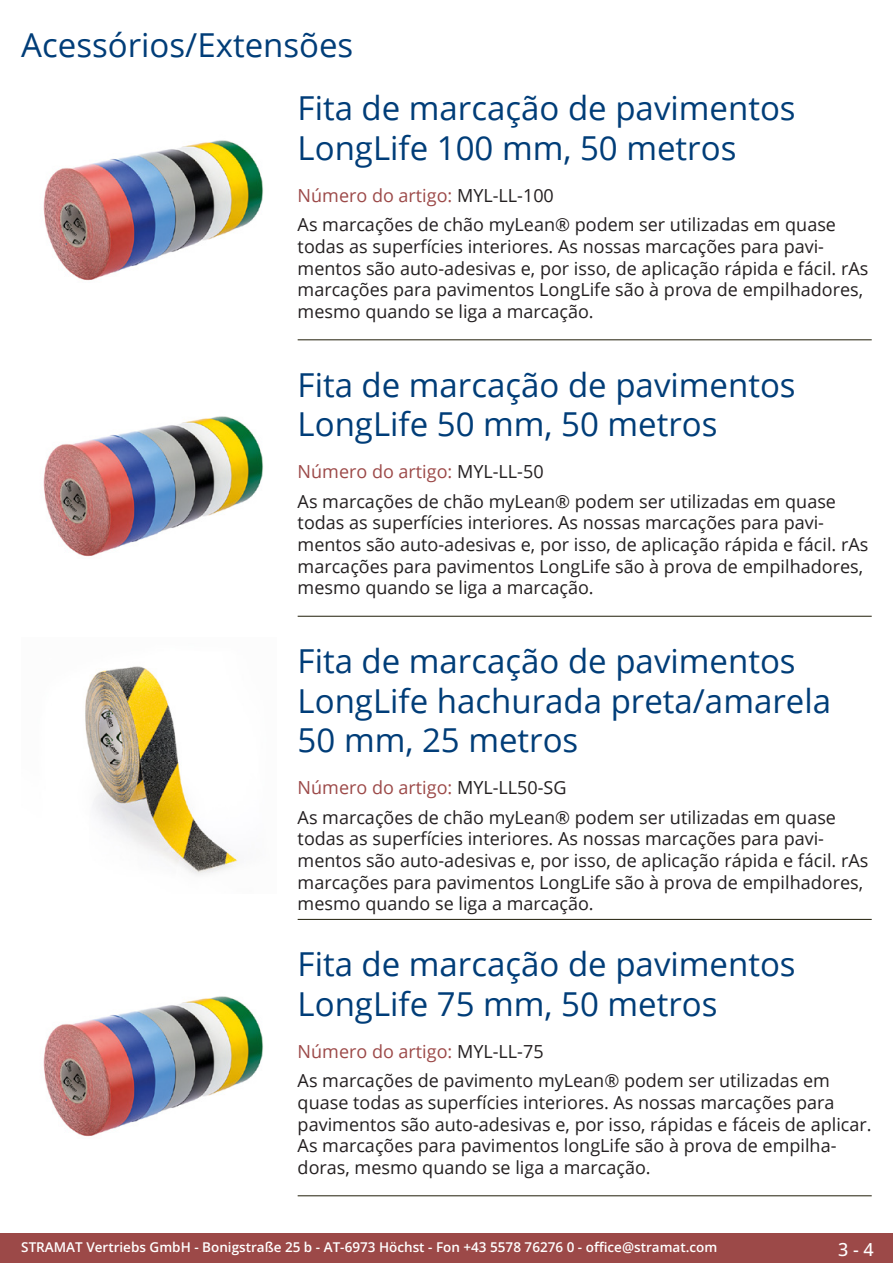
<style>
.page{position:relative;width:893px;height:1263px;background:#fff}
.page>*{position:absolute;margin:0;border:0;box-sizing:border-box;transform-origin:0 0}
.Produkttitel{font:33px/39.6px "Open Sans";color:#003d78}
.RastTitel{font:33px "Open Sans";color:#003d78}
.Beschreibung_Text{font:18px/21.6px "Open Sans";color:#231f20}
.TechDaten_Überschrif{font:18px "Open Sans";color:#9c4948}
.t1{font:500 18px "Open Sans";color:#fff}
.t2{font:600 13.5px "Open Sans";color:#fff}
.s1{color:#231f20}
</style>
<div class="page">
<div style="left:0;top:1233px;width:893px;height:30px;background:#9c4948"></div>
<hr style="left:298px;top:340px;width:574px;height:1px;background:#201d08">
<hr style="left:298px;top:616px;width:574px;height:1px;background:#201d08">
<hr style="left:298px;top:919px;width:574px;height:1px;background:#201d08">
<hr style="left:298px;top:1195px;width:574px;height:1px;background:#201d08">
<img style="left:43px;top:140px;width:220px;height:141px">
<img style="left:43px;top:416px;width:220px;height:141px">
<img style="left:85px;top:666px;width:153px;height:209px">
<img style="left:43px;top:996px;width:220px;height:141px">
<p class="RastTitel" style="left:21px;top:22px;width:334px">Acessórios/Extensões</p>
<p class="Produkttitel" style="left:298px;top:88px;width:499px">Fita de marcação de pavimentos<br>LongLife 100 mm, 50 metros</p>
<p class="TechDaten_Überschrif" style="left:298px;top:183px;width:258px">Número do artigo: <span class="s1">MYL-LL-100</span></p>
<p class="Beschreibung_Text" style="left:298px;top:214px;width:572px">As marcações de chão myLean® podem ser utilizadas em quase todas as superfícies interiores. As nossas marcações para pavi&shy;mentos são auto-adesivas e, por isso, de aplicação rápida e fácil. rAs marcações para pavimentos LongLife são à prova de empilhadores, mesmo quando se liga a marcação.</p>
<p class="Produkttitel" style="left:298px;top:364px;width:499px">Fita de marcação de pavimentos<br>LongLife 50 mm, 50 metros</p>
<p class="TechDaten_Überschrif" style="left:298px;top:459px;width:247px">Número do artigo: <span class="s1">MYL-LL-50</span></p>
<p class="Beschreibung_Text" style="left:298px;top:490px;width:572px">As marcações de chão myLean® podem ser utilizadas em quase todas as superfícies interiores. As nossas marcações para pavi&shy;mentos são auto-adesivas e, por isso, de aplicação rápida e fácil. rAs marcações para pavimentos LongLife são à prova de empilhadores, mesmo quando se liga a marcação.</p>
<p class="Produkttitel" style="left:298px;top:640px;width:535px">Fita de marcação de pavimentos<br>LongLife hachurada preta/amarela<br>50 mm, 25 metros</p>
<p class="TechDaten_Überschrif" style="left:298px;top:775px;width:270px">Número do artigo: <span class="s1">MYL-LL50-SG</span></p>
<p class="Beschreibung_Text" style="left:298px;top:806px;width:572px">As marcações de chão myLean® podem ser utilizadas em quase todas as superfícies interiores. As nossas marcações para pavi&shy;mentos são auto-adesivas e, por isso, de aplicação rápida e fácil. rAs marcações para pavimentos LongLife são à prova de empilhadores, mesmo quando se liga a marcação.</p>
<p class="Produkttitel" style="left:298px;top:944px;width:499px">Fita de marcação de pavimentos<br>LongLife 75 mm, 50 metros</p>
<p class="TechDaten_Überschrif" style="left:298px;top:1039px;width:247px">Número do artigo: <span class="s1">MYL-LL-75</span></p>
<p class="Beschreibung_Text" style="left:298px;top:1069px;width:575px">As marcações de pavimento myLean® podem ser utilizadas em quase todas as superfícies interiores. As nossas marcações para pavimentos são auto-adesivas e, por isso, rápidas e fáceis de aplicar.<br>As marcações para pavimentos longLife são à prova de empilha&shy;doras, mesmo quando se liga a marcação.</p>
<p class="t2" style="left:21px;top:1238px;width:698px">STRAMAT Vertriebs GmbH - Bonigstraße 25 b - AT-6973 Höchst - Fon +43 5578 76276 0 - office@stramat.com</p>
<p class="t1" style="left:838px;top:1237px;width:37px">3 - 4</p>
</div>
